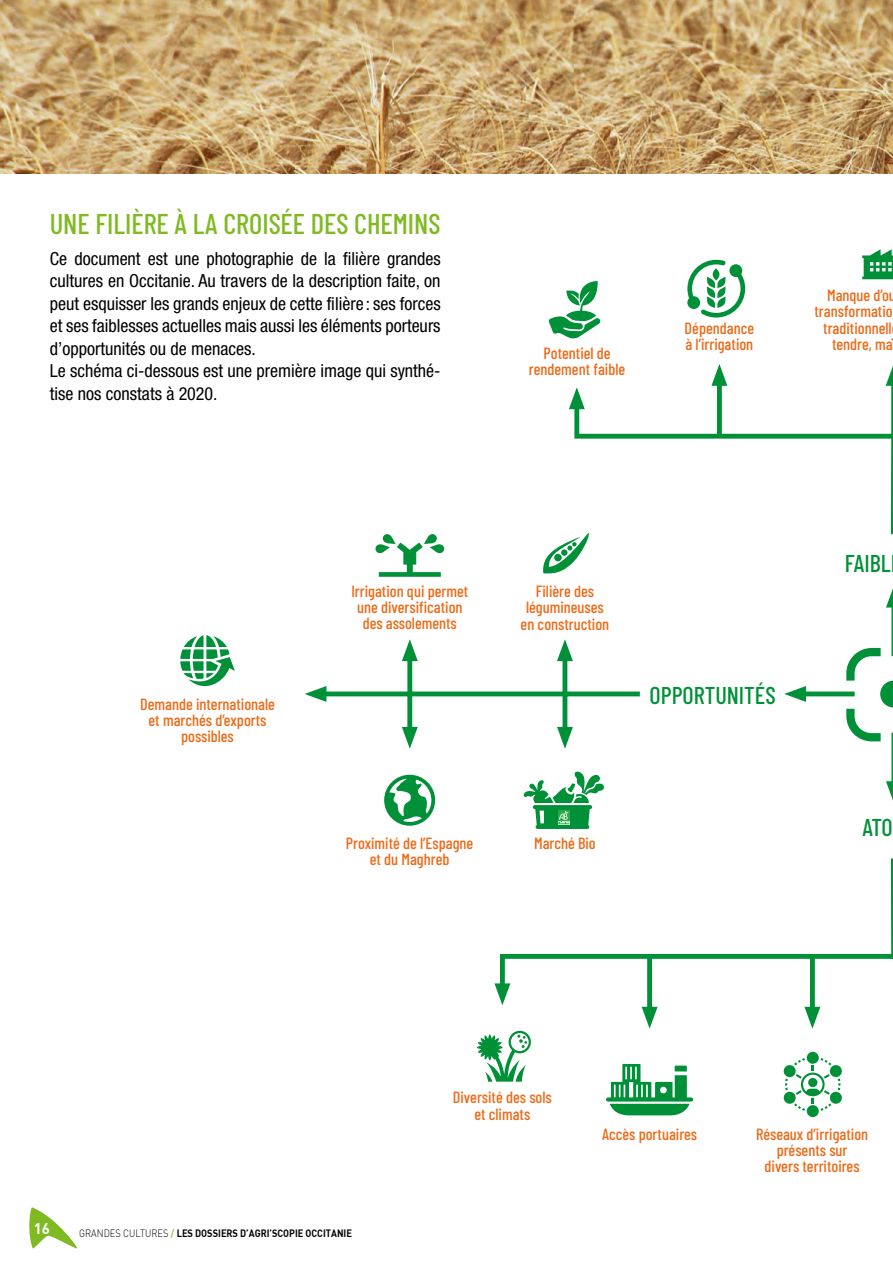
<style>
.page{position:relative;width:893px;height:1263px;background:#fff}
.page>*{position:absolute;margin:0;border:0;box-sizing:border-box;transform-origin:0 0}
.t1{font:500 28.5px "Barlow Condensed";color:#7fba23}
.t2{font:500 24.3px "Barlow Condensed";color:#009138}
.t3{font:condensed 18px/22.5px "Helvetica Neue";color:#000}
.t4{font:500 16.2px/16.2px "Barlow Condensed";color:#ed6a17;text-align:center}
.t5{font:15px "DIN Bold";color:#fff}
.t6{font:10.5px "DIN Bold";color:#000;scale:.88 1}
.s1{font-family:"DIN";font-weight:300}
.s2{font-family:"DIN";font-weight:500;color:#7fba23}
</style>
<div class="page">
<svg style="left:29px;top:1207px;width:48px;height:41px"></svg>
<img style="left:0;top:0;width:893px;height:173px">
<svg style="left:375px;top:534px;width:70px;height:43px"></svg>
<svg style="left:523px;top:771px;width:81px;height:58px"></svg>
<svg style="left:687px;top:260px;width:58px;height:58px"></svg>
<svg style="left:548px;top:281px;width:52px;height:58px"></svg>
<svg style="left:384px;top:775px;width:51px;height:51px"></svg>
<svg style="left:180px;top:635px;width:55px;height:52px"></svg>
<svg style="left:862px;top:249px;width:31px;height:30px"></svg>
<div style="left:797px;top:691px;width:58px;height:5px;background:#009138"></div>
<svg style="left:784px;top:686px;width:22px;height:16px"></svg>
<hr style="left:891px;top:733px;width:2px;height:57px;background:#009138">
<svg style="left:886px;top:781px;width:7px;height:20px"></svg>
<hr style="left:891px;top:599px;width:2px;height:57px;background:#009138">
<svg style="left:886px;top:588px;width:7px;height:19px"></svg>
<svg style="left:846px;top:648px;width:47px;height:93px"></svg>
<svg style="left:543px;top:364px;width:350px;height:210px"></svg>
<svg style="left:477px;top:858px;width:416px;height:259px"></svg>
<div style="left:318px;top:691px;width:92px;height:5px;background:#009138"></div>
<svg style="left:305px;top:686px;width:21px;height:16px"></svg>
<svg style="left:402px;top:639px;width:238px;height:110px"></svg>
<h1 class="t1" style="left:50px;top:203px;width:392px">UNE FILIÈRE À LA CROISÉE DES CHEMINS</h1>
<p class="t3" style="left:50px;top:247px;width:392px">Ce document est une photographie de la filière grandes cultures en Occitanie. Au travers de la description faite, on peut esquisser les grands enjeux de cette filière : ses forces et ses faiblesses actuelles mais aussi les éléments porteurs d’opportunités ou de menaces.<br>Le schéma ci-dessous est une première image qui synthé&shy;tise nos constats à 2020.</p>
<p class="t4" style="left:529px;top:344px;width:98px">Potentiel de rendement faible</p>
<p class="t4" style="left:685px;top:319px;width:71px;text-align:left">Dépendance à l’irrigation</p>
<p class="t4" style="left:814px;top:286px;width:83px;text-align:right">Manque d’ou transformatio traditionnell tendre, ma</p>
<p class="t4" style="left:140px;top:694px;width:136px">Demande internationale et marchés d’exports possibles</p>
<p class="t4" style="left:351px;top:582px;width:118px">Irrigation qui permet une diversification des assolements</p>
<p class="t4" style="left:521px;top:582px;width:90px">Filière des légumineuses en construction</p>
<h2 class="t2" style="left:649px;top:678px;width:128px">OPPORTUNITÉS</h2>
<p class="t4" style="left:346px;top:834px;width:129px">Proximité de l’Espagne et du Maghreb</p>
<p class="t4" style="left:534px;top:834px;width:63px">Marché Bio</p>
<h2 class="t2" style="left:845px;top:546px;width:47px">FAIBL</h2>
<h2 class="t2" style="left:862px;top:810px;width:32px">ATO</h2>
<p class="t4" style="left:453px;top:1088px;width:100px">Diversité des sols et climats</p>
<p class="t5" style="left:34px;top:1219px;width:18px">16</p>
<p class="t6" style="left:79px;top:1226px;width:311px"><span class="s1">GRANDES CULTURES</span> <span class="s2">/</span> LES DOSSIERS D’AGRI’SCOPIE OCCITANIE</p>
<p class="t4" style="left:602px;top:1124px;width:97px">Accès portuaires</p>
<p class="t4" style="left:756px;top:1125px;width:114px">Réseaux d’irrigation présents sur<br>divers territoires</p>
</div>
